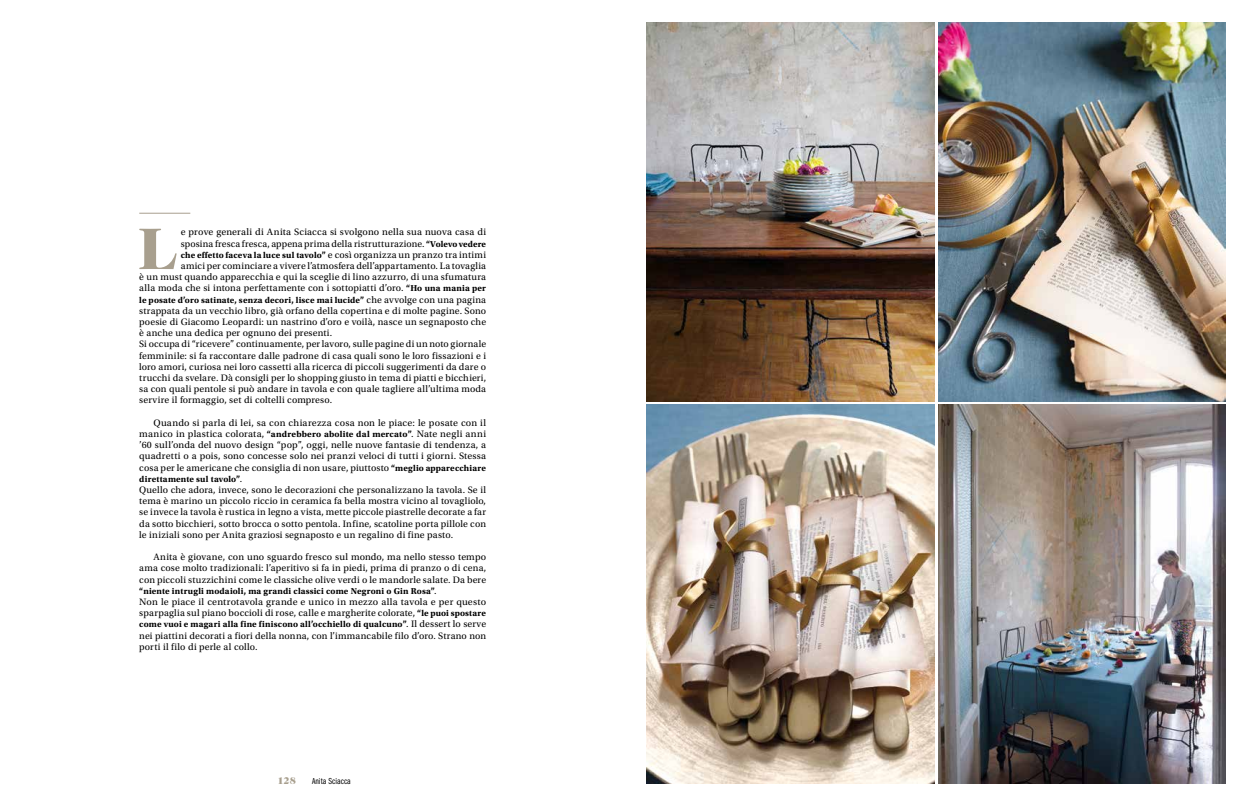
<style>
.page{position:relative;width:1248px;height:808px;background:#fff}
.page>*{position:absolute;margin:0;border:0;box-sizing:border-box;transform-origin:0 0}
.t1{font:900 59.2px "Caslon 224 Std";color:#a89f8e}
.t2{font:900 10px "Caslon 224 Std";color:#a89f8e}
.t3{font:9.8px/11.2px "Utopia Std";letter-spacing:.015em;color:#000}
.t4{font:700 9px "Utopia Std";letter-spacing:.015em;color:#000}
.t5{font:9px "ITC Franklin Gothic Std Bk Cp";letter-spacing:.005em;color:#000}
.s1{font-weight:700;font-size:9px}
.s2{font-weight:400;font-size:9.8px}
</style>
<div class="page">
<img style="left:646px;top:405px;width:288px;height:379px">
<img style="left:938px;top:23px;width:287px;height:379px">
<img style="left:646px;top:23px;width:288px;height:379px">
<img style="left:938px;top:405px;width:287px;height:379px">
<hr style="left:139px;top:213px;width:51px;height:1px;background:#a89f8e">
<h1 class="t1" style="left:138px;top:214px;width:39px">L</h1>
<p class="t3" style="left:181px;top:227px;width:307px">e prove generali di Anita Sciacca si svolgono nella sua nuova casa di sposina fresca fresca, appena prima della ristrutturazione. <span class="s1">“Volevo vedere</span></p>
<p class="t4" style="left:181px;top:250px;width:307px">che effetto faceva la luce sul tavolo” <span class="s2">e così organizza un pranzo tra intimi</span></p>
<p class="t3" style="left:139px;top:260px;width:348px;text-align:justify;text-indent:42px">amici per cominciare a vivere l’atmosfera dell’appartamento. La tovaglia è un must quando apparecchia e qui la sceglie di lino azzurro, di una sfumatura alla moda che si intona perfettamente con i sottopiatti d’oro. <span class="s1">“Ho una mania per</span></p>
<p class="t4" style="left:139px;top:294px;width:348px">le posate d’oro satinate, senza decori, lisce mai lucide” <span class="s2">che avvolge con una pagina</span></p>
<p class="t3" style="left:139px;top:305px;width:348px">strappata da un vecchio libro, già orfano della copertina e di molte pagine. Sono poesie di Giacomo Leopardi: un nastrino d’oro e voilà, nasce un segnaposto che è anche una dedica per ognuno dei presenti.<br>Si occupa di “ricevere” continuamente, per lavoro, sulle pagine di un noto giornale femminile: si fa raccontare dalle padrone di casa quali sono le loro fissazioni e i loro amori, curiosa nei loro cassetti alla ricerca di piccoli suggerimenti da dare o trucchi da svelare. Dà consigli per lo shopping giusto in tema di piatti e bicchieri, sa con quali pentole si può andare in tavola e con quale tagliere all’ultima moda servire il formaggio, set di coltelli compreso.</p>
<p class="t3" style="left:139px;top:417px;width:348px;text-align:justify;text-indent:14px">Quando si parla di lei, sa con chiarezza cosa non le piace: le posate con il manico in plastica colorata, <span class="s1">“andrebbero abolite dal mercato”</span>. Nate negli anni ’60 sull’onda del nuovo design “pop”, oggi, nelle nuove fantasie di tendenza, a quadretti o a pois, sono concesse solo nei pranzi veloci di tutti i giorni. Stessa cosa per le americane che consiglia di non usare, piuttosto <span class="s1">“meglio apparecchiare</span></p>
<p class="t4" style="left:139px;top:474px;width:104px">direttamente sul tavolo”<span class="s2">.</span></p>
<p class="t3" style="left:139px;top:484px;width:348px;text-align:justify">Quello che adora, invece, sono le decorazioni che personalizzano la tavola. Se il tema è marino un piccolo riccio in ceramica fa bella mostra vicino al tovagliolo, se invece la tavola è rustica in legno a vista, mette piccole piastrelle decorate a far da sotto bicchieri, sotto brocca o sotto pentola. Infine, scatoline porta pillole con le iniziali sono per Anita graziosi segnaposto e un regalino di fine pasto.</p>
<p class="t3" style="left:139px;top:552px;width:348px;text-align:justify;text-indent:14px">Anita è giovane, con uno sguardo fresco sul mondo, ma nello stesso tempo ama cose molto tradizionali: l’aperitivo si fa in piedi, prima di pranzo o di cena, con piccoli stuzzichini come le classiche olive verdi o le mandorle salate. Da bere</p>
<p class="t4" style="left:139px;top:586px;width:299px">“niente intrugli modaioli, ma grandi classici come Negroni o Gin Rosa”<span class="s2">.</span></p>
<p class="t3" style="left:139px;top:596px;width:348px">Non le piace il centrotavola grande e unico in mezzo alla tavola e per questo sparpaglia sul piano boccioli di rose, calle e margherite colorate, <span class="s1">“le puoi spostare</span></p>
<p class="t4" style="left:139px;top:619px;width:348px">come vuoi e magari alla fine finiscono all’occhiello di qualcuno”<span class="s2">. Il dessert lo serve</span></p>
<p class="t3" style="left:139px;top:630px;width:348px">nei piattini decorati a fiori della nonna, con l’immancabile filo d’oro. Strano non porti il filo di perle al collo.</p>
<p class="t2" style="left:277px;top:775px;width:20px">128</p>
<p class="t5" style="left:312px;top:776px;width:40px">Anita Sciacca</p>
</div>
